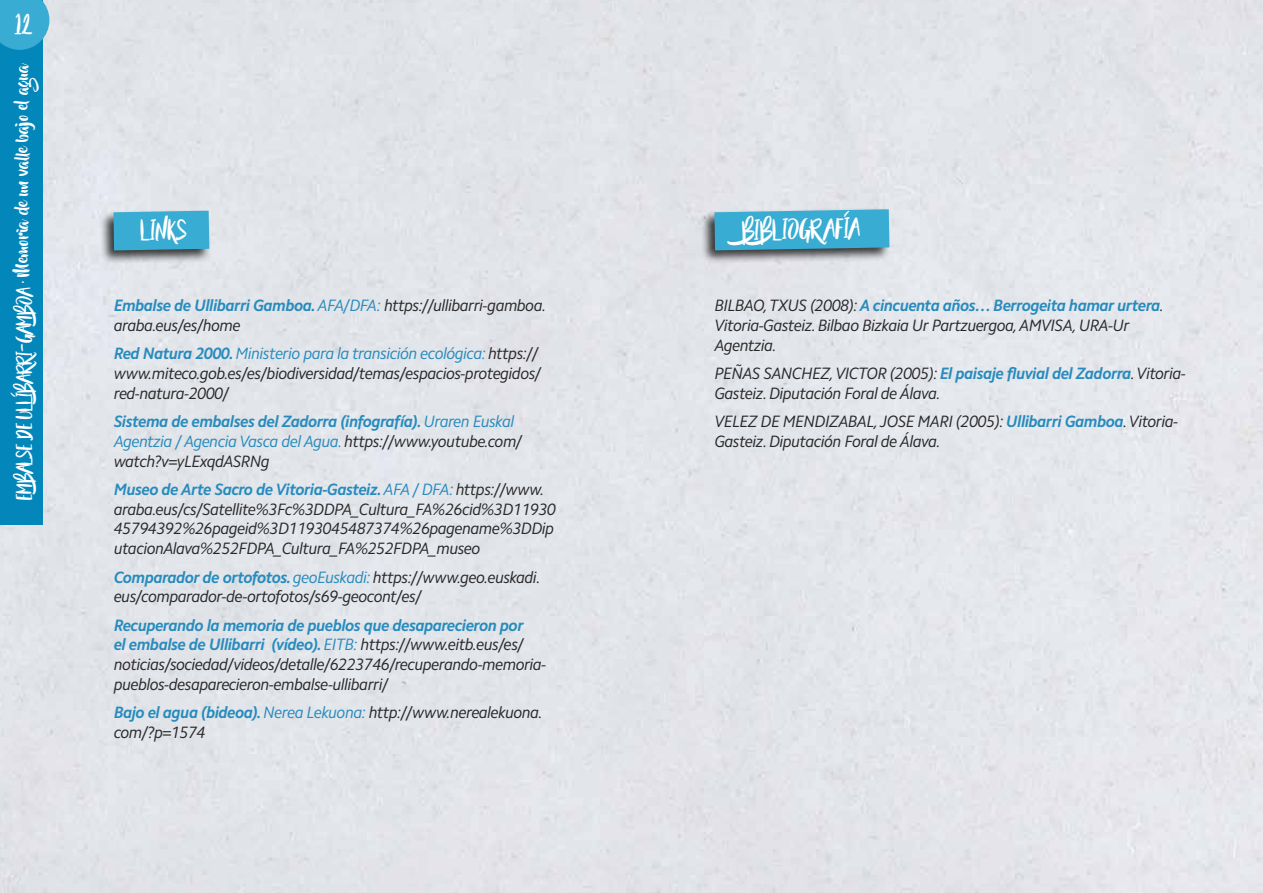
<style>
.page{position:relative;width:1263px;height:893px;background:#e2e5ea}
.page>*{position:absolute;margin:0;border:0;box-sizing:border-box;transform-origin:0 0}
.t1{font:21px "Beautyandthe Beast";color:#fff}
.t2{font:italic 16.5px/19.8px "Camphor Pro";letter-spacing:-.03em;color:#292829}
.t3{font:16.5px "Beautyandthe Beast";color:#fff}
.s1{font-family:"Beyond The Mountains"}
.s2{font-weight:700;color:#278bbd}
.s3{color:#278bbd}
</style>
<div class="page">
<div style="left:100px;top:209px;width:111px;height:55px;background:#000;opacity:.75"></div>
<div style="left:113px;top:211px;width:96px;height:39px;background:#38acd2"></div>
<div style="left:700px;top:207px;width:191px;height:58px;background:#000;opacity:.75"></div>
<svg style="left:714px;top:209px;width:175px;height:41px;background:#40abce"></svg>
<div style="left:0;top:0;width:43px;height:524px;background:#0387ba"></div>
<svg style="left:0;top:0;width:49px;height:50px;background:#3eadd1"></svg>
<p class="t1" style="left:14px;top:9px;width:19px">12</p>
<p class="t3" style="left:13px;top:500px;width:438px;rotate:-90deg">EMBALSE DE ULLÍBARRI-GAMBOA · <span class="s1">Memoria de un valle bajo el agua</span></p>
<p class="t1" style="left:140px;top:216px;width:48px;rotate:-1deg">links</p>
<p class="t2" style="left:114px;top:295px;width:434px"><span class="s2">Embalse de Ullibarri Gamboa.</span> <span class="s3">AFA/DFA:</span> https://ullibarri-gamboa. araba.eus/es/home</p>
<p class="t2" style="left:114px;top:343px;width:429px"><span class="s2">Red Natura 2000.</span> <span class="s3">Ministerio para la transición ecológica:</span> https:// www.miteco.gob.es/es/biodiversidad/temas/espacios-protegidos/ red-natura-2000/</p>
<p class="t2" style="left:114px;top:411px;width:410px"><span class="s2">Sistema de embalses del Zadorra (infografía).</span> <span class="s3">Uraren Euskal<br>Agentzia / Agencia Vasca del Agua.</span> https://www.youtube.com/ watch?v=yLExqdASRNg</p>
<p class="t2" style="left:114px;top:479px;width:444px"><span class="s2">Museo de Arte Sacro de Vitoria-Gasteiz.</span> <span class="s3">AFA / DFA:</span> https://www. araba.eus/cs/Satellite%3Fc%3DDPA_Cultura_FA%26cid%3D11930<br>45794392%26pageid%3D1193045487374%26pagename%3DDip utacionAlava%252FDPA_Cultura_FA%252FDPA_museo</p>
<p class="t2" style="left:114px;top:567px;width:428px"><span class="s2">Comparador de ortofotos.</span> <span class="s3">geoEuskadi:</span> https://www.geo.euskadi. eus/comparador-de-ortofotos/s69-geocont/es/</p>
<p class="t2" style="left:114px;top:615px;width:434px"><span class="s2">Recuperando la memoria de pueblos que desaparecieron por<br>el embalse de Ullibarri (vídeo).</span> <span class="s3">EITB:</span> https://www.eitb.eus/es/ noticias/sociedad/videos/detalle/6223746/recuperando-memoria&shy;pueblos-desaparecieron-embalse-ullibarri/</p>
<p class="t2" style="left:114px;top:703px;width:430px"><span class="s2">Bajo el agua (bideoa).</span> <span class="s3">Nerea Lekuona:</span> http://www.nerealekuona. com/?p=1574</p>
<p class="t1" style="left:741px;top:216px;width:120px;rotate:-1deg">BIBLIOGRAFÍA</p>
<p class="t2" style="left:714px;top:295px;width:451px">BILBAO, TXUS (2008): <span class="s2">A cincuenta años… Berrogeita hamar urtera</span>.<br>Vitoria-Gasteiz. Bilbao Bizkaia Ur Partzuergoa, AMVISA, URA-Ur<br>Agentzia.</p>
<p class="t2" style="left:714px;top:363px;width:473px">PEÑAS SANCHEZ, VICTOR (2005): <span class="s2">El paisaje fluvial del Zadorra</span>. Vitoria-<br>Gasteiz. Diputación Foral de Álava.</p>
<p class="t2" style="left:714px;top:411px;width:465px">VELEZ DE MENDIZABAL, JOSE MARI (2005): <span class="s2">Ullibarri Gamboa</span>. Vitoria-<br>Gasteiz. Diputación Foral de Álava.</p>
</div>
